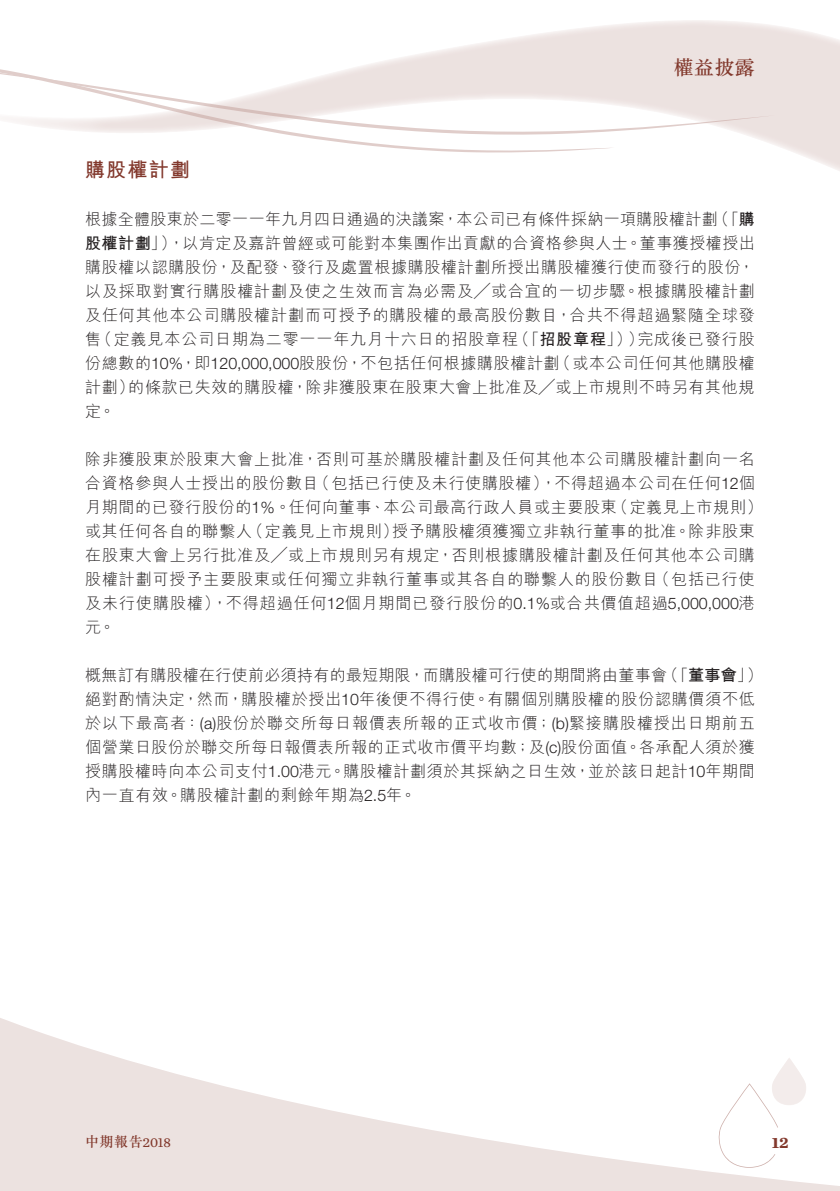
<style>
.page{position:relative;width:840px;height:1191px;background:#fff}
.page>*{position:absolute;margin:0;border:0;box-sizing:border-box;transform-origin:0 0}
.Heading_1{font:700 20px "M Hei HK";letter-spacing:.06em;color:#82382c}
.t1{font:500 20px "M Sung HK";color:#82382c}
.Body_Text{font:300 16px/24px "M Hei HK";letter-spacing:.045em;color:#231f20}
.Body_Text-2{font:300 16px/24px "M Hei HK";letter-spacing:.02em;color:#231f20}
.Body_Text-3{font:700 16px "M Hei HK";color:#231f20}
.t2{font:700 16px "Chronicle Text G2";color:#82382c}
.t3{font:500 14px "M Sung HK";color:#82382c}
.s1{font-weight:700}
.s2{font-weight:300}
.s3{font-family:"Helvetica Neue LT Std"}
.s4{font-family:"Chronicle Text G2";font-weight:400}
</style>
<div class="page">
<svg style="left:387px;top:20px;width:452px;height:151px;fill:#f0e8e7"></svg>
<svg style="left:614px;top:67px;width:161px;height:68px;fill:#ece2e0"></svg>
<svg style="left:0;top:61px;width:614px;height:91px"></svg>
<svg style="left:0;top:1018px;width:839px;height:173px"></svg>
<svg style="left:718px;top:1057px;width:88px;height:110px"></svg>
<p class="Heading_1" style="left:85px;top:155px;width:106px">購股權計劃</p>
<p class="t1" style="left:673px;top:54px;width:83px">權益披露</p>
<p class="Body_Text" style="left:712px;top:206px;width:43px">（「<span class="s1">購</span></p>
<p class="Body_Text-2" style="left:168px;top:206px;width:587px;text-indent:-83px">根據全體股東於二零一一年九月四日通過的決議案，本公司已有條件採納一項購股權計劃<br>，以肯定及嘉許曾經或可能對本集團作出貢獻的合資格參與人士。董事獲授權授出</p>
<p class="Body_Text-3" style="left:85px;top:231px;width:93px">股權計劃<span class="s2">」）</span></p>
<p class="Body_Text" style="left:85px;top:254px;width:670px">購股權以認購股份，及配發、發行及處置根據購股權計劃所授出購股權獲行使而發行的股份，</p>
<p class="Body_Text" style="left:85px;top:278px;width:671px">以及採取對實行購股權計劃及使之生效而言為必需及╱或合宜的一切步驟。根據購股權計劃</p>
<p class="Body_Text" style="left:85px;top:302px;width:671px">及任何其他本公司購股權計劃而可授予的購股權的最高股份數目，合共不得超過緊隨全球發</p>
<p class="Body_Text" style="left:637px;top:326px;width:119px">完成後已發行股</p>
<p class="Body_Text" style="left:96px;top:326px;width:423px">（定義見本公司日期為二零一一年九月十六日的招股章程</p>
<p class="Body_Text" style="left:513px;top:326px;width:132px">（「<span class="s1">招股章程</span>」））</p>
<p class="Body_Text" style="left:85px;top:326px;width:17px">售</p>
<p class="Body_Text" style="left:554px;top:350px;width:201px">（或本公司任何其他購股權</p>
<p class="Body_Text" style="left:128px;top:350px;width:627px;text-indent:-43px">份總數的<span class="s3">10%</span>，即<span class="s3">120,000,000</span>股股份，不包括任何根據購股權計劃<br>的條款已失效的購股權，除非獲股東在股東大會上批准及╱或上市規則不時另有其他規</p>
<p class="Body_Text" style="left:85px;top:374px;width:51px">計劃）定。</p>
<p class="Body_Text" style="left:85px;top:446px;width:671px;text-align:right">除非獲股東於股東大會上批准，否則可基於購股權計劃及任何其他本公司購股權計劃向一名（包括已行使及未行使購股權，）不得超過本公司在任何<span class="s3">12</span>個</p>
<p class="Body_Text" style="left:85px;top:470px;width:235px">合資格參與人士授出的股份數目</p>
<p class="Body_Text" style="left:392px;top:494px;width:364px;text-indent:-307px">月期間的已發行股份的<span class="s3">1%</span>。任何向董事、本公司最高行政人員或主要股東<br>授予購股權須獲獨立非執行董事的批准。除非股東</p>
<p class="Body_Text" style="left:611px;top:494px;width:152px">（定義見上市規則(</p>
<p class="Body_Text" style="left:247px;top:518px;width:152px">（定義見上市規則）</p>
<p class="Body_Text" style="left:85px;top:518px;width:168px">或其任何各自的聯繫人</p>
<p class="Body_Text" style="left:85px;top:542px;width:671px">在股東大會上另行批准及╱或上市規則另有規定，否則根據購股權計劃及任何其他本公司購</p>
<p class="Body_Text" style="left:653px;top:566px;width:103px">（包括已行使</p>
<p class="Body_Text" style="left:85px;top:566px;width:671px">股權計劃可授予主要股東或任何獨立非執行董事或其各自的聯繫人的股份數目<br>及未行使購股權，）不得超過任何<span class="s3">12</span>個月期間已發行股份的<span class="s3">0.1%</span>或合共價值超過<span class="s3">5,000,000</span>港元。</p>
<p class="Body_Text" style="left:746px;top:662px;width:17px">(</p>
<p class="Body_Text" style="left:662px;top:662px;width:92px">（「<span class="s1">董事會</span>「</p>
<p class="Body_Text" style="left:85px;top:662px;width:671px">概無訂有購股權在行使前必須持有的最短期限，而購股權可行使的期間將由董事會<br>絕對酌情決定，然而，購股權於授出<span class="s3">10</span>年後便不得行使。有關個別購股權的股份認購價須不低於以下最高者： <span class="s3">)a(</span> 股份於聯交所每日報價表所報的正式收市價；<span class="s3">( )b</span> 緊接購股權授出日期前五個營業日股份於聯交所每日報價表所報的正式收市價平均數；及 <span class="s3">)c(</span> 股份面值。各承配人須於獲授購股權時向本公司支付<span class="s3">1.00</span>港元。購股權計劃須於其採納之日生效，並於該日起計<span class="s3">10</span>年期間內一直有效。購股權計劃的剩餘年期為<span class="s3">2.5</span>年。</p>
<p class="t3" style="left:85px;top:1131px;width:87px">中期報告<span class="s4">2018</span></p>
<p class="t2" style="left:771px;top:1129px;width:18px">12</p>
</div>
